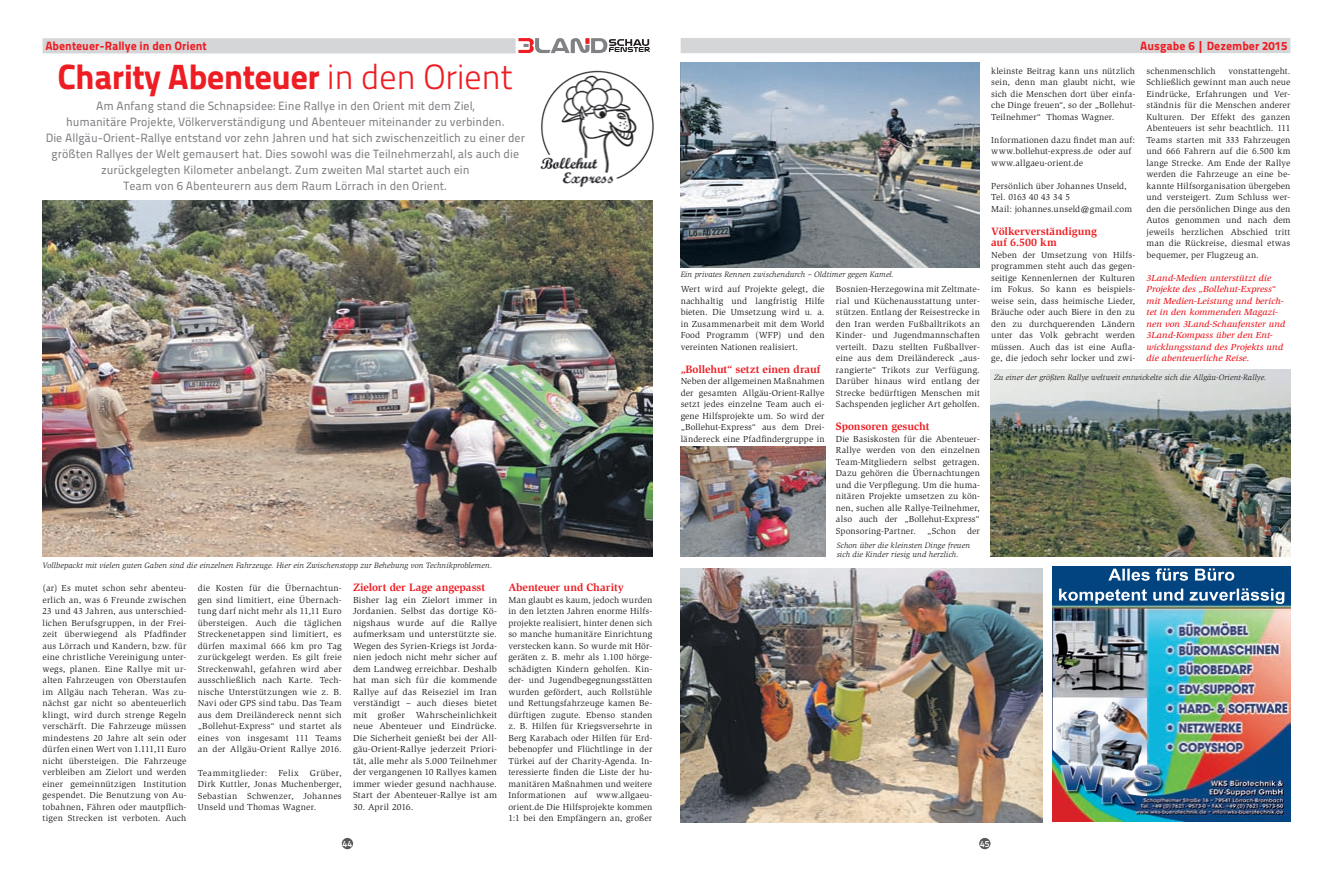
<style>
.page{position:relative;width:1333px;height:893px;background:#fff}
.page>*{position:absolute;margin:0;border:0;box-sizing:border-box;transform-origin:0 0}
.t1{font:35px "Titillium Maps 26 L 999 wt";letter-spacing:-.02em;color:#ee1d23}
.t2{font:12px/16px "Titillium Maps 26 L 500 wt";color:#808285;text-align:center}
.t3{font:12px "Titillium Maps 26 L 999 wt";color:#ee1d23}
.t4{font:700 11px/11.5px "Slimbach";letter-spacing:-.005em;color:#ee1d23}
.t5{font:9px/11.5px "Slimbach";letter-spacing:.015em;color:#231f20;text-align:justify}
.t6{font:9px/11.5px "Slimbach";letter-spacing:.015em;color:#231f20;text-align:justify;scale:1.04 1}
.t7{font:italic 500 9px/11.5px "Slimbach";letter-spacing:.005em;color:#ee1d23;scale:1.06 1}
.t8{font:9px "Titillium Maps 26 L 750 wt";color:#fff}
.t9{font:italic 8px/9px "Slimbach";letter-spacing:.01em;color:#231f20}
.s1{font-family:"Titillium Maps 26 L 250 wt"}
</style>
<div class="page">
<svg style="left:518px;top:38px;width:131px;height:15px"></svg>
<div style="left:342px;top:838px;width:11px;height:11px;background:#57585a;border-radius:50%"></div>
<div style="left:979px;top:838px;width:11px;height:11px;background:#57585a;border-radius:50%"></div>
<div style="left:680px;top:38px;width:610px;height:15px;background:#d5d6d8"></div>
<div style="left:43px;top:38px;width:472px;height:15px;background:#d5d6d8"></div>
<img style="left:1052px;top:566px;width:238px;height:255px">
<img style="left:43px;top:200px;width:609px;height:357px">
<img style="left:680px;top:568px;width:362px;height:254px">
<img style="left:990px;top:370px;width:300px;height:187px">
<img style="left:680px;top:62px;width:299px;height:205px">
<img style="left:680px;top:446px;width:145px;height:111px">
<img style="left:540px;top:70px;width:114px;height:117px">
<h2 class="t3" style="left:45px;top:37px;width:163px">Abenteuer-Rallye in den Orient</h2>
<h2 class="t3" style="left:1140px;top:36px;width:149px">Ausgabe 6 | Dezember 2015</h2>
<h1 class="t1" style="left:57px;top:49px;width:457px">Charity Abenteuer <span class="s1">in den Orient</span></h1>
<p class="t2" style="left:46px;top:97px;width:480px">Am Anfang stand die Schnapsidee: Eine Rallye in den Orient mit dem Ziel,<br>humanitäre Projekte, Völkerverständigung und Abenteuer miteinander zu verbinden.<br>Die Allgäu-Orient-Rallye entstand vor zehn Jahren und hat sich zwischenzeitlich zu einer der größten Rallyes der Welt gemausert hat. Dies sowohl was die Teilnehmerzahl, als auch die zurückgelegten Kilometer anbelangt. Zum zweiten Mal startet auch ein<br>Team von 6 Abenteurern aus dem Raum Lörrach in den Orient.</p>
<p class="t9" style="left:43px;top:560px;width:451px">Vollbepackt mit vielen guten Gaben sind die einzelnen Fahrzeuge. Hier ein Zwischenstopp zur Behebung von Technikproblemen.</p>
<p class="t5" style="left:43px;top:583px;width:145px">(ar) Es mutet schon sehr abenteu&shy;erlich an, was 6 Freunde zwischen 23 und 43 Jahren, aus unterschied&shy;lichen Berufsgruppen, in der Frei&shy;zeit überwiegend als Pfadfinder aus Lörrach und Kandern, bzw. für eine christliche Vereinigung unter&shy;wegs, planen. Eine Rallye mit ur&shy;alten Fahrzeugen von Oberstaufen im Allgäu nach Teheran. Was zu&shy;nächst gar nicht so abenteuerlich klingt, wird durch strenge Regeln verschärft. Die Fahrzeuge müssen mindestens 20 Jahre alt sein oder dürfen einen Wert von 1.111,11 Euro nicht übersteigen. Die Fahrzeuge verbleiben am Zielort und werden einer gemeinnützigen Institution gespendet. Die Benutzung von Au&shy;tobahnen, Fähren oder mautpflich&shy;tigen Strecken ist verboten. Auch</p>
<p class="t5" style="left:198px;top:583px;width:145px">die Kosten für die Übernachtun&shy;gen sind limitiert, eine Übernach&shy;tung darf nicht mehr als 11,11 Euro übersteigen. Auch die täglichen Streckenetappen sind limitiert, es dürfen maximal 666 km pro Tag zurückgelegt werden. Es gilt freie Streckenwahl, gefahren wird aber ausschließlich nach Karte. Tech&shy;nische Unterstützungen wie z. B.<br>Navi oder GPS sind tabu. Das Team aus dem Dreiländereck nennt sich „Bollehut-Express“ und startet als eines von insgesamt 111 Teams an der Allgäu-Orient Rallye 2016.</p>
<p class="t5" style="left:198px;top:767px;width:145px">Teammitglieder: Felix Grüber, Dirk Kuttler, Jonas Muchenberger, Sebastian Schwenzer, Johannes Unseld und Thomas Wagner.</p>
<p class="t4" style="left:353px;top:582px;width:133px">Zielort der Lage angepasst</p>
<p class="t6" style="left:353px;top:594px;width:140px">Bisher lag ein Zielort immer in Jordanien. Selbst das dortige Kö&shy;nigshaus wurde auf die Rallye aufmerksam und unterstützte sie.<br>Wegen des Syrien-Kriegs ist Jorda&shy;nien jedoch nicht mehr sicher auf dem Landweg erreichbar. Deshalb hat man sich für die kommende Rallye auf das Reiseziel im Iran verständigt – auch dieses bietet mit großer Wahrscheinlichkeit neue Abenteuer und Eindrücke.<br>Die Sicherheit genießt bei der All&shy;gäu-Orient-Rallye jederzeit Priori&shy;tät, alle mehr als 5.000 Teilnehmer der vergangenen 10 Rallyes kamen immer wieder gesund nachhause.<br>Start der Abenteuer-Rallye ist am</p>
<p class="t6" style="left:353px;top:801px;width:60px">30. April 2016.</p>
<p class="t4" style="left:508px;top:582px;width:117px">Abenteuer und Charity</p>
<p class="t5" style="left:508px;top:594px;width:145px">Man glaubt es kaum, jedoch wurden in den letzten Jahren enorme Hilfs&shy;projekte realisiert, hinter denen sich so manche humanitäre Einrichtung verstecken kann. So wurde mit Hör&shy;geräten z. B. mehr als 1.100 hörge&shy;schädigten Kindern geholfen. Kin&shy;der- und Jugendbegegnungsstätten wurden gefördert, auch Rollstühle und Rettungsfahrzeuge kamen Be&shy;dürftigen zugute. Ebenso standen z. B. Hilfen für Kriegsversehrte in Berg Karabach oder Hilfen für Erd&shy;bebenopfer und Flüchtlinge in der Türkei auf der Charity-Agenda. In&shy;teressierte finden die Liste der hu&shy;manitären Maßnahmen und weitere Informationen auf www.allgaeu&shy;orient.de Die Hilfsprojekte kommen 1:1 bei den Empfängern an, großer</p>
<p class="t9" style="left:680px;top:270px;width:215px">Ein privates Rennen zwischendurch – Oldtimer gegen Kamel.</p>
<p class="t5" style="left:680px;top:284px;width:145px">Wert wird auf Projekte gelegt, die nachhaltig und langfristig Hilfe bieten. Die Umsetzung wird u. a. in Zusammenarbeit mit dem World Food Programm (WFP) und den vereinten Nationen realisiert.</p>
<p class="t4" style="left:680px;top:363px;width:141px">„Bollehut“ setzt einen drauf</p>
<p class="t5" style="left:680px;top:376px;width:145px">Neben der allgemeinen Maßnahmen der gesamten Allgäu-Orient-Rallye setzt jedes einzelne Team auch ei&shy;gene Hilfsprojekte um. So wird der „Bollehut-Express“ aus dem Drei&shy;ländereck eine Pfadfindergruppe in</p>
<p class="t5" style="left:836px;top:284px;width:145px">Bosnien-Herzegowina mit Zeltmate&shy;rial und Küchenausstattung unter&shy;stützen. Entlang der Reisestrecke in den Iran werden Fußballtrikots an Kinder- und Jugendmannschaften verteilt. Dazu stellten Fußballver&shy;eine aus dem Dreiländereck „aus&shy;rangierte“ Trikots zur Verfügung.<br>Darüber hinaus wird entlang der Strecke bedürftigen Menschen mit Sachspenden jeglicher Art geholfen.</p>
<p class="t4" style="left:836px;top:421px;width:95px">Sponsoren gesucht</p>
<p class="t5" style="left:836px;top:433px;width:145px">Die Basiskosten für die Abenteuer-Rallye werden von den einzelnen Team-Mitgliedern selbst getragen.<br>Dazu gehören die Übernachtungen und die Verpflegung. Um die huma&shy;nitären Projekte umsetzen zu kön&shy;nen, suchen alle Rallye-Teilnehmer, also auch der „Bollehut-Express“ Sponsoring-Partner. „Schon der</p>
<p class="t9" style="left:836px;top:541px;width:135px">Schon über die kleinsten Dinge freuen sich die Kinder riesig und herzlich.</p>
<p class="t5" style="left:991px;top:65px;width:145px">kleinste Beitrag kann uns nützlich sein, denn man glaubt nicht, wie sich die Menschen dort über einfa&shy;che Dinge freuen“, so der „Bollehut-Teilnehmer“ Thomas Wagner.</p>
<p class="t5" style="left:991px;top:134px;width:145px;text-align:left">Informationen dazu findet man auf: www.bollehut-express.de oder auf www.allgaeu-orient.de</p>
<p class="t5" style="left:991px;top:180px;width:142px;text-align:left">Persönlich über Johannes Unseld,<br>Tel. 0163 40 43 34 5<br>Mail: johannes.unseld@gmail.com</p>
<p class="t4" style="left:991px;top:225px;width:107px">Völkerverständigung auf 6.500 km</p>
<p class="t5" style="left:991px;top:249px;width:145px">Neben der Umsetzung von Hilfs&shy;programmen steht auch das gegen&shy;seitige Kennenlernen der Kulturen im Fokus. So kann es beispiels&shy;weise sein, dass heimische Lieder, Bräuche oder auch Biere in den zu den zu durchquerenden Ländern unter das Volk gebracht werden müssen. Auch das ist eine Aufla&shy;ge, die jedoch sehr locker und zwi-</p>
<p class="t5" style="left:1146px;top:65px;width:145px;text-indent:82px">vonstattengeht.<br>Schließlich gewinnt man auch neue Eindrücke, Erfahrungen und Ver&shy;ständnis für die Menschen anderer Kulturen. Der Effekt des ganzen Abenteuers ist sehr beachtlich. 111<br>Teams starten mit 333 Fahrzeugen und 666 Fahrern auf die 6.500 km lange Strecke. Am Ende der Rallye werden die Fahrzeuge an eine be&shy;kannte Hilfsorganisation übergeben und versteigert. Zum Schluss wer&shy;den die persönlichen Dinge aus den Autos genommen und nach dem jeweils herzlichen Abschied tritt man die Rückreise, diesmal etwas bequemer, per Flugzeug an.</p>
<p class="t7" style="left:1146px;top:272px;width:132px">3Land-Medien unterstützt die<br>Projekte des „Bollehut-Express“ mit Medien-Leistung und berich&shy;tet in den kommenden Magazi&shy;nen von 3Land-Schaufenster und<br>3Land-Kompass über den Ent&shy;wicklungsstand des Projekts und die abenteuerliche Reise.</p>
<p class="t5" style="left:1146px;top:65px;width:71px">schenmenschlich</p>
<p class="t9" style="left:994px;top:373px;width:274px">Zu einer der größten Rallye weltweit entwickelte sich die Allgäu-Orient-Rallye.</p>
<p class="t8" style="left:342px;top:837px;width:11px">44</p>
<p class="t8" style="left:980px;top:837px;width:11px">45</p>
</div>
